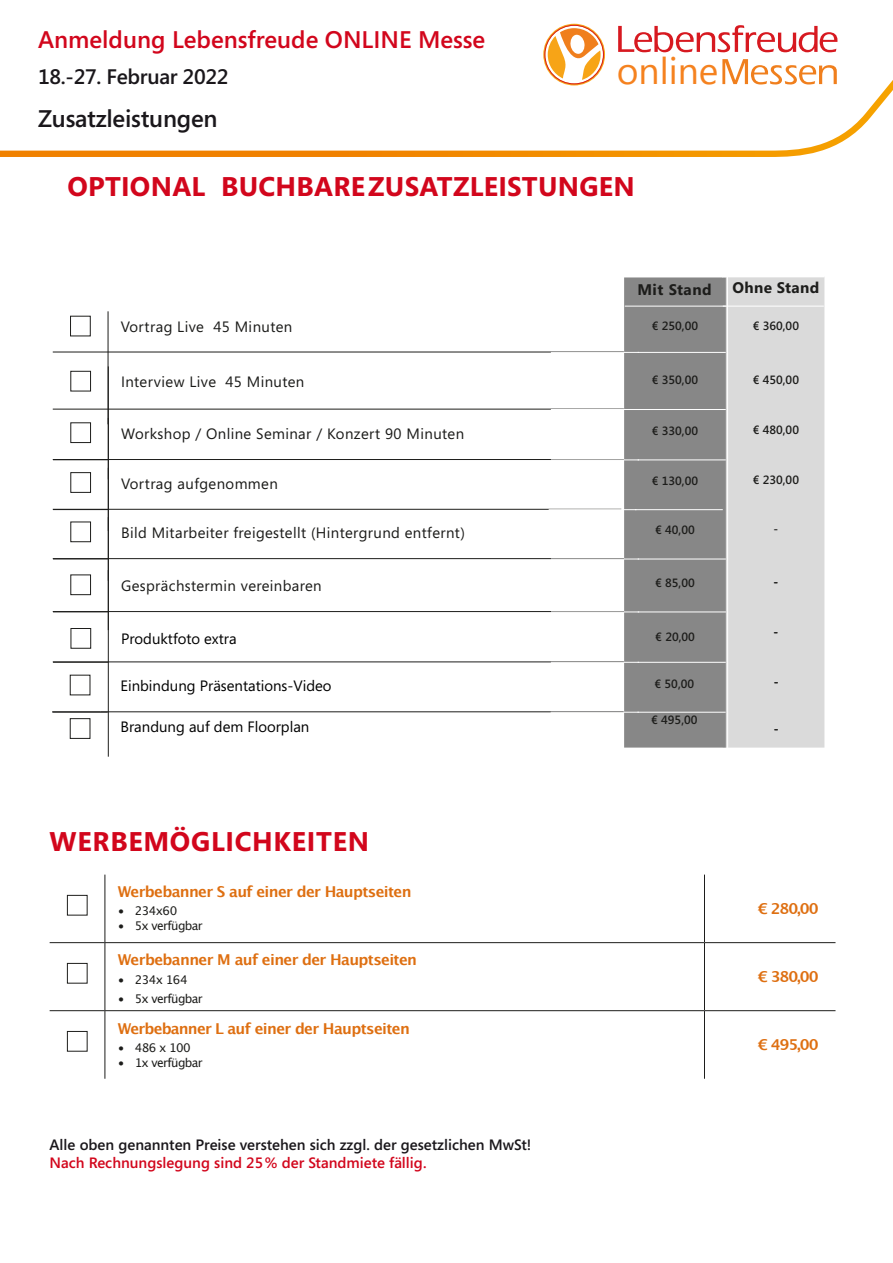
<style>
.page{position:relative;width:893px;height:1263px;background:#fff}
.page>*{position:absolute;margin:0;border:0;box-sizing:border-box;transform-origin:0 0}
.t1{font:37.35px "Segoe UI";color:#f5821f}
.t2{font:700 27px "Segoe";letter-spacing:.01em;color:#d2061c}
.t3{font:600 24px "Segoe";color:#d2061c}
.t4{font:600 24px "Segoe";letter-spacing:-.01em;color:#1a171b}
.t5{font:600 21px "Segoe";letter-spacing:-.015em;color:#1a171b}
.t6{font:700 15.3px "Segoe";letter-spacing:.02em;color:#1d1d1b}
.t7{font:15px "Segoe";letter-spacing:.025em;color:#1a1a18}
.t8{font:700 15px "Lucida Grande";letter-spacing:-.045em;color:#de6f11}
.t9{font:15px "Segoe";color:#000}
.t10{font:600 15px "Segoe";color:#1a171b}
.t11{font:600 15px "Segoe";color:#d2061c}
.t12{font:600 12px "Segoe";color:#1d1d1b}
.t13{font:12px "Lucida Grande";letter-spacing:-.055em;color:#1d1d1b}
</style>
<div class="page">
<hr style="left:108px;top:311px;width:1px;height:113px;background:#1d1d1b">
<div style="left:70px;top:316px;width:21px;height:20px;border:1px solid #1d1d1b"></div>
<hr style="left:105px;top:874px;width:1px;height:68px;background:#1d1d1b">
<hr style="left:704px;top:874px;width:1px;height:68px;background:#1d1d1b">
<hr style="left:105px;top:943px;width:1px;height:67px;background:#1d1d1b">
<hr style="left:704px;top:942px;width:131px;height:1px;background:#1d1d1b">
<hr style="left:704px;top:943px;width:1px;height:67px;background:#1d1d1b">
<hr style="left:105px;top:1011px;width:1px;height:68px;background:#1d1d1b">
<hr style="left:704px;top:1010px;width:131px;height:1px;background:#1d1d1b">
<hr style="left:704px;top:1011px;width:1px;height:68px;background:#1d1d1b">
<hr style="left:50px;top:942px;width:55px;height:1px;background:#1d1d1b">
<hr style="left:105px;top:942px;width:599px;height:1px;background:#1d1d1b">
<hr style="left:50px;top:1010px;width:55px;height:1px;background:#1d1d1b">
<hr style="left:105px;top:1010px;width:599px;height:1px;background:#1d1d1b">
<div style="left:67px;top:895px;width:21px;height:20px;border:1px solid #1d1d1b"></div>
<div style="left:67px;top:963px;width:21px;height:20px;border:1px solid #1d1d1b"></div>
<div style="left:67px;top:1031px;width:21px;height:20px;border:1px solid #1d1d1b"></div>
<svg style="left:0;top:23px;width:618px;height:131px"></svg>
<svg style="left:618px;top:25px;width:275px;height:132px"></svg>
<svg style="left:543px;top:24px;width:62px;height:61px"></svg>
<div style="left:70px;top:371px;width:21px;height:20px;border:1px solid #1d1d1b"></div>
<hr style="left:108px;top:418px;width:1px;height:113px;background:#1d1d1b">
<div style="left:70px;top:422px;width:21px;height:21px;border:1px solid #1d1d1b"></div>
<div style="left:726px;top:277px;width:98px;height:470px;background:#dadada"></div>
<div style="left:624px;top:277px;width:102px;height:470px;background:#878787"></div>
<hr style="left:625px;top:306px;width:101px;height:1px;background:#fff">
<hr style="left:723px;top:306px;width:101px;height:1px;background:#fff">
<hr style="left:53px;top:352px;width:48px;height:1px;background:#1d1d1b">
<hr style="left:101px;top:352px;width:523px;height:1px;background:#1d1d1b">
<hr style="left:551px;top:352px;width:88px;height:1px;background:#fff">
<hr style="left:638px;top:352px;width:88px;height:1px;background:#fff">
<hr style="left:53px;top:409px;width:48px;height:1px;background:#1d1d1b">
<hr style="left:101px;top:409px;width:523px;height:1px;background:#1d1d1b">
<hr style="left:551px;top:409px;width:88px;height:1px;background:#fff">
<hr style="left:638px;top:409px;width:88px;height:1px;background:#fff">
<hr style="left:53px;top:459px;width:48px;height:1px;background:#1d1d1b">
<hr style="left:101px;top:459px;width:523px;height:1px;background:#1d1d1b">
<hr style="left:551px;top:459px;width:88px;height:1px;background:#fff">
<hr style="left:638px;top:459px;width:88px;height:1px;background:#fff">
<div style="left:70px;top:472px;width:21px;height:21px;border:1px solid #1d1d1b"></div>
<hr style="left:53px;top:509px;width:48px;height:1px;background:#1d1d1b">
<hr style="left:101px;top:509px;width:520px;height:1px;background:#1d1d1b">
<hr style="left:549px;top:509px;width:87px;height:1px;background:#fff">
<hr style="left:635px;top:509px;width:88px;height:1px;background:#fff">
<hr style="left:108px;top:517px;width:1px;height:113px;background:#1d1d1b">
<div style="left:70px;top:522px;width:21px;height:20px;border:1px solid #1d1d1b"></div>
<hr style="left:53px;top:558px;width:48px;height:1px;background:#1d1d1b">
<hr style="left:101px;top:558px;width:523px;height:1px;background:#1d1d1b">
<hr style="left:551px;top:559px;width:88px;height:1px;background:#fff">
<hr style="left:638px;top:559px;width:88px;height:1px;background:#fff">
<hr style="left:108px;top:570px;width:1px;height:187px;background:#1d1d1b">
<div style="left:70px;top:574px;width:21px;height:21px;border:1px solid #1d1d1b"></div>
<hr style="left:53px;top:611px;width:48px;height:1px;background:#1d1d1b">
<hr style="left:101px;top:611px;width:523px;height:1px;background:#1d1d1b">
<hr style="left:551px;top:612px;width:88px;height:1px;background:#fff">
<hr style="left:638px;top:612px;width:88px;height:1px;background:#fff">
<hr style="left:53px;top:662px;width:55px;height:1px;background:#1d1d1b">
<hr style="left:53px;top:661px;width:48px;height:1px;background:#1d1d1b">
<hr style="left:101px;top:661px;width:523px;height:1px;background:#1d1d1b">
<hr style="left:551px;top:662px;width:88px;height:1px;background:#fff">
<hr style="left:638px;top:662px;width:88px;height:1px;background:#fff">
<div style="left:71px;top:628px;width:20px;height:21px;border:1px solid #1d1d1b"></div>
<hr style="left:52px;top:712px;width:56px;height:1px;background:#1d1d1b">
<div style="left:70px;top:718px;width:20px;height:21px;border:1px solid #1d1d1b"></div>
<hr style="left:52px;top:711px;width:48px;height:1px;background:#1d1d1b">
<hr style="left:100px;top:711px;width:524px;height:1px;background:#1d1d1b">
<hr style="left:551px;top:712px;width:88px;height:1px;background:#fff">
<hr style="left:637px;top:712px;width:89px;height:1px;background:#fff">
<hr style="left:727px;top:237px;width:1px;height:545px;background:#fff">
<h3 class="t3" style="left:38px;top:30px;width:449px">Anmeldung Lebensfreude ONLINE Messe</h3>
<h3 class="t5" style="left:38px;top:68px;width:192px">18.-27. Februar 2022</h3>
<h3 class="t4" style="left:38px;top:109px;width:181px">Zusatzleistungen</h3>
<h1 class="t1" style="left:617px;top:57px;width:103px">online</h1>
<h2 class="t2" style="left:67px;top:176px;width:569px">OPTIONAL BUCHBAREZUSATZLEISTUNGEN</h2>
<p class="t7" style="left:121px;top:321px;width:173px">Vortrag Live 45 Minuten</p>
<p class="t6" style="left:637px;top:283px;width:76px">Mit Stand</p>
<p class="t12" style="left:652px;top:321px;width:48px">€ 250,00</p>
<p class="t6" style="left:732px;top:281px;width:88px">Ohne Stand</p>
<p class="t12" style="left:753px;top:321px;width:48px">€ 360,00</p>
<p class="t7" style="left:121px;top:376px;width:185px">Interview Live 45 Minuten</p>
<p class="t7" style="left:121px;top:427px;width:345px">Workshop / Online Seminar / Konzert 90 Minuten</p>
<p class="t12" style="left:652px;top:375px;width:48px">€ 350,00</p>
<p class="t12" style="left:652px;top:426px;width:48px">€ 330,00</p>
<p class="t12" style="left:753px;top:375px;width:48px">€ 450,00</p>
<p class="t12" style="left:753px;top:425px;width:48px">€ 480,00</p>
<p class="t7" style="left:121px;top:477px;width:158px">Vortrag aufgenommen</p>
<p class="t12" style="left:652px;top:476px;width:48px">€ 130,00</p>
<p class="t12" style="left:753px;top:475px;width:48px">€ 230,00</p>
<p class="t7" style="left:121px;top:527px;width:345px">Bild Mitarbeiter freigestellt (Hintergrund entfernt)</p>
<p class="t12" style="left:655px;top:525px;width:41px">€ 40,00</p>
<p class="t12" style="left:773px;top:524px;width:6px">-</p>
<p class="t7" style="left:121px;top:579px;width:202px">Gesprächstermin vereinbaren</p>
<p class="t12" style="left:655px;top:578px;width:41px">€ 85,00</p>
<p class="t12" style="left:773px;top:577px;width:6px">-</p>
<p class="t12" style="left:773px;top:627px;width:6px">-</p>
<p class="t9" style="left:121px;top:633px;width:117px">Produktfoto extra</p>
<p class="t12" style="left:655px;top:632px;width:41px">€ 20,00</p>
<p class="t9" style="left:120px;top:680px;width:212px">Einbindung Präsentations-Video</p>
<p class="t9" style="left:120px;top:721px;width:190px">Brandung auf dem Floorplan</p>
<h2 class="t2" style="left:50px;top:830px;width:321px">WERBEMÖGLICHKEITEN</h2>
<p class="t8" style="left:118px;top:885px;width:295px">Werbebanner S auf einer der Hauptseiten</p>
<p class="t13" style="left:118px;top:906px;width:61px">• 234x60</p>
<p class="t13" style="left:118px;top:920px;width:86px">• 5x verfügbar</p>
<p class="t8" style="left:118px;top:954px;width:301px">Werbebanner M auf einer der Hauptseiten</p>
<p class="t13" style="left:118px;top:975px;width:71px">• 234x 164</p>
<p class="t13" style="left:118px;top:993px;width:86px">• 5x verfügbar</p>
<p class="t8" style="left:118px;top:1022px;width:294px">Werbebanner L auf einer der Hauptseiten</p>
<p class="t13" style="left:118px;top:1043px;width:75px">• 486 x 100</p>
<p class="t13" style="left:118px;top:1057px;width:86px">• 1x verfügbar</p>
<p class="t10" style="left:50px;top:1138px;width:483px">Alle oben genannten Preise verstehen sich zzgl. der gesetzlichen MwSt!</p>
<p class="t11" style="left:50px;top:1156px;width:378px">Nach Rechnungslegung sind 25% der Standmiete fällig.</p>
<p class="t12" style="left:655px;top:678px;width:41px">€ 50,00</p>
<p class="t12" style="left:651px;top:715px;width:48px">€ 495,00</p>
<p class="t12" style="left:774px;top:677px;width:6px">-</p>
<p class="t12" style="left:774px;top:724px;width:6px">-</p>
<p class="t8" style="left:758px;top:902px;width:62px">€ 280,00</p>
<p class="t8" style="left:758px;top:970px;width:62px">€ 380,00</p>
<p class="t8" style="left:758px;top:1038px;width:62px">€ 495,00</p>
</div>
